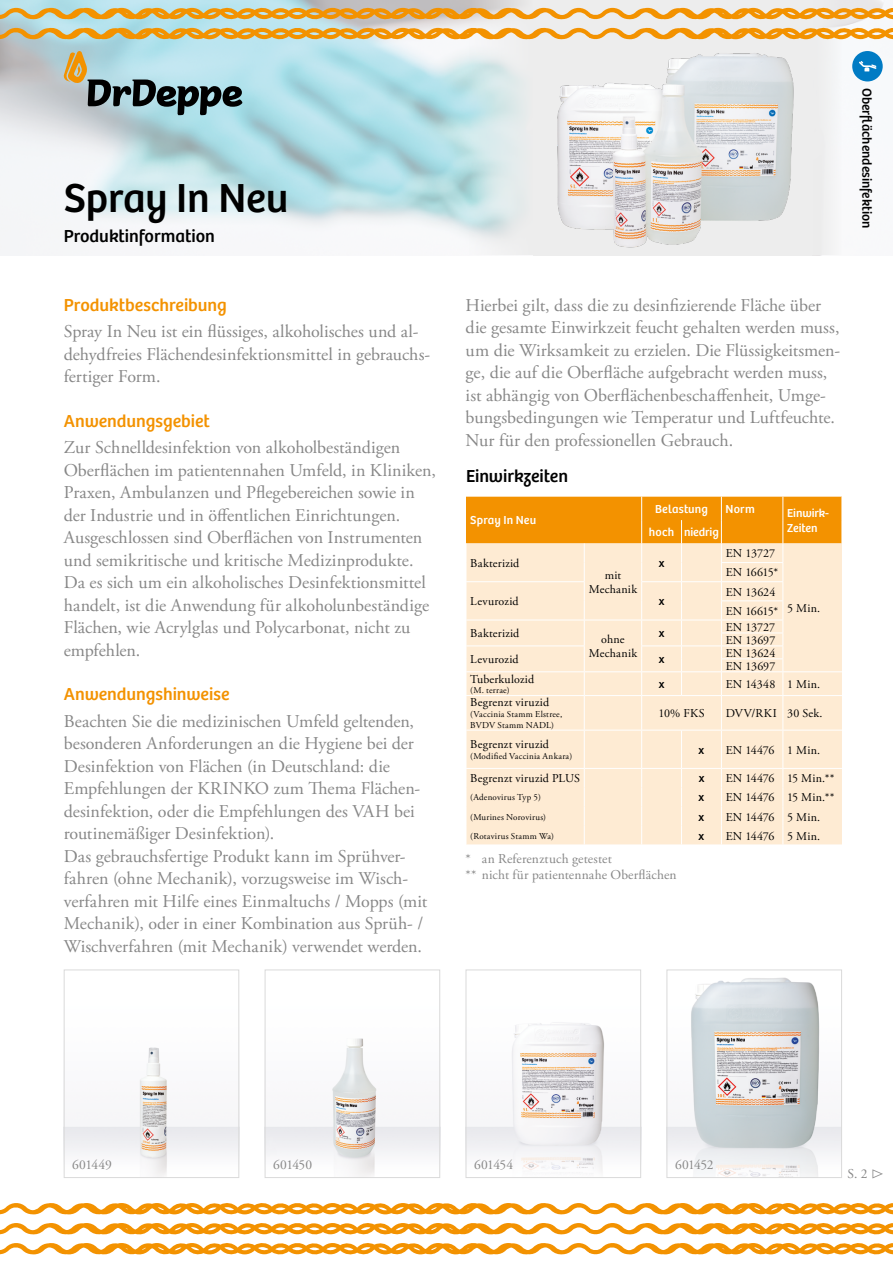
<style>
.page{position:relative;width:893px;height:1263px;background:#fff}
.page>*{position:absolute;margin:0;border:0;box-sizing:border-box;transform-origin:0 0}
.t1{font:42px "Bree";letter-spacing:-.01em;color:#000}
.t2{font:18px/22.5px "Adobe Garamond Pro";color:#878787}
.t3{font:18px "Bree";color:#f39200}
.t4{font:18px "Bree";color:#000}
.t5{font:13.5px/16.2px "Adobe Garamond Pro";letter-spacing:.005em;color:#878787}
.t6{font:13.5px "Bree";color:#000}
.t7{font:12px/14.4px "Adobe Garamond Pro";letter-spacing:.02em;color:#000;text-align:center}
.t8{font:12px/19.2px "Adobe Garamond Pro";color:#000}
.t9{font:12px/14.4px "Bree";letter-spacing:.005em;color:#fff}
.t10{font:12px "Bree";color:#000}
.t11{font:9px/10.8px "Adobe Garamond Pro";letter-spacing:.03em;color:#000}
.s1{font-family:"Zeal"}
</style>
<div class="page">
<img style="left:668px;top:977px;width:172px;height:199px">
<div style="left:666px;top:969px;width:176px;height:209px;border:1px solid #dadada"></div>
<div style="left:533px;top:0;width:279px;height:255px;background:#ededed"></div>
<img style="left:557px;top:39px;width:251px;height:209px">
<div style="left:812px;top:0;width:30px;height:255px;background:#ededed"></div>
<svg style="left:469px;top:0;width:64px;height:255px;background:#dde9ea"></svg>
<svg style="left:0;top:7px;width:893px;height:13px"></svg>
<svg style="left:0;top:26px;width:893px;height:13px"></svg>
<svg style="left:0;top:1203px;width:893px;height:12px"></svg>
<svg style="left:0;top:1223px;width:893px;height:12px"></svg>
<svg style="left:0;top:1243px;width:893px;height:11px"></svg>
<svg style="left:852px;top:51px;width:31px;height:30px"></svg>
<svg style="left:64px;top:51px;width:178px;height:64px;background:#93abac"></svg>
<img style="left:468px;top:1022px;width:171px;height:149px">
<div style="left:466px;top:969px;width:175px;height:209px;border:1px solid #dadada"></div>
<img style="left:267px;top:1038px;width:171px;height:138px">
<div style="left:265px;top:969px;width:175px;height:209px;border:1px solid #dadada"></div>
<img style="left:66px;top:1047px;width:171px;height:129px">
<div style="left:64px;top:969px;width:175px;height:209px;border:1px solid #dadada"></div>
<div style="left:467px;top:696px;width:375px;height:148px;background:#feebd3"></div>
<svg style="left:466px;top:497px;width:376px;height:198px;background:#fbd6a3"></svg>
<hr style="left:584px;top:696px;width:1px;height:34px;background:#fff">
<hr style="left:641px;top:696px;width:1px;height:34px;background:#fff">
<hr style="left:721px;top:696px;width:1px;height:34px;background:#fff">
<hr style="left:782px;top:696px;width:1px;height:34px;background:#fff">
<hr style="left:466px;top:730px;width:118px;height:1px;background:#fff">
<hr style="left:584px;top:730px;width:58px;height:1px;background:#fff">
<hr style="left:584px;top:730px;width:1px;height:38px;background:#fff">
<hr style="left:642px;top:730px;width:39px;height:1px;background:#fff">
<hr style="left:641px;top:730px;width:1px;height:38px;background:#fff">
<hr style="left:681px;top:730px;width:40px;height:1px;background:#fff">
<hr style="left:681px;top:730px;width:1px;height:38px;background:#fff">
<hr style="left:721px;top:730px;width:62px;height:1px;background:#fff">
<hr style="left:721px;top:730px;width:1px;height:38px;background:#fff">
<hr style="left:783px;top:730px;width:59px;height:1px;background:#fff">
<hr style="left:782px;top:730px;width:1px;height:38px;background:#fff">
<hr style="left:466px;top:768px;width:118px;height:1px;background:#fff">
<svg style="left:466px;top:769px;width:1px;height:75px"></svg>
<hr style="left:584px;top:768px;width:58px;height:1px;background:#fff">
<svg style="left:584px;top:769px;width:1px;height:75px"></svg>
<hr style="left:642px;top:768px;width:39px;height:1px;background:#fff">
<svg style="left:641px;top:769px;width:1px;height:75px"></svg>
<hr style="left:681px;top:768px;width:40px;height:1px;background:#fff">
<svg style="left:681px;top:769px;width:1px;height:75px"></svg>
<hr style="left:721px;top:768px;width:62px;height:1px;background:#fff">
<svg style="left:721px;top:769px;width:1px;height:75px"></svg>
<hr style="left:783px;top:768px;width:59px;height:1px;background:#fff">
<svg style="left:782px;top:769px;width:1px;height:75px"></svg>
<h1 class="t1" style="left:64px;top:166px;width:226px">Spray In Neu</h1>
<p class="t4" style="left:64px;top:222px;width:153px">Produktinformation</p>
<p class="t3" style="left:64px;top:291px;width:165px">Produktbeschreibung</p>
<p class="t2" style="left:64px;top:321px;width:368px">Spray In Neu ist ein flüssiges, alkoholisches und al&shy;dehydfreies Flächendesinfektionsmittel in gebrauchs&shy;fertiger Form.</p>
<p class="t3" style="left:64px;top:407px;width:148px">Anwendungsgebiet</p>
<p class="t2" style="left:64px;top:437px;width:374px">Zur Schnelldesinfektion von alkoholbeständigen Oberflächen im patientennahen Umfeld, in Kliniken, Praxen, Ambulanzen und Pflegebereichen sowie in der Industrie und in öffentlichen Einrichtungen.<br>Ausgeschlossen sind Oberflächen von Instrumenten und semikritische und kritische Medizinprodukte.<br>Da es sich um ein alkoholisches Desinfektionsmittel handelt, ist die Anwendung für alkoholunbeständige Flächen, wie Acrylglas und Polycarbonat, nicht zu empfehlen.</p>
<p class="t3" style="left:64px;top:680px;width:167px">Anwendungshinweise</p>
<p class="t2" style="left:64px;top:710px;width:365px">Beachten Sie die medizinischen Umfeld geltenden, besonderen Anforderungen an die Hygiene bei der Desinfektion von Flächen (in Deutschland: die Empfehlungen der KRINKO zum Thema Flächen&shy;desinfektion, oder die Empfehlungen des VAH bei routinemäßiger Desinfektion).<br>Das gebrauchsfertige Produkt kann im Sprühver&shy;fahren (ohne Mechanik), vorzugsweise im Wisch&shy;verfahren mit Hilfe eines Einmaltuchs / Mopps (mit Mechanik), oder in einer Kombination aus Sprüh- / Wischverfahren (mit Mechanik) verwendet werden.</p>
<p class="t6" style="left:877px;top:88px;width:142px;rotate:90deg">Oberflächendesinfektion</p>
<p class="t2" style="left:466px;top:294px;width:376px">Hierbei gilt, dass die zu desinfizierende Fläche über die gesamte Einwirkzeit feucht gehalten werden muss, um die Wirksamkeit zu erzielen. Die Flüssigkeitsmen&shy;ge, die auf die Oberfläche aufgebracht werden muss, ist abhängig von Oberflächenbeschaffenheit, Umge&shy;bungsbedingungen wie Temperatur und Luftfeuchte.<br>Nur für den professionellen Gebrauch.</p>
<p class="t4" style="left:466px;top:462px;width:104px">Einwirkzeiten</p>
<p class="t9" style="left:470px;top:512px;width:67px">Spray In Neu</p>
<p class="t9" style="left:655px;top:501px;width:54px">Belastung</p>
<p class="t9" style="left:726px;top:501px;width:31px">Norm</p>
<p class="t9" style="left:787px;top:505px;width:44px">Einwirk-<br>Zeiten</p>
<p class="t9" style="left:649px;top:524px;width:71px">hoch niedrig</p>
<p class="t7" style="left:726px;top:547px;width:51px">EN 13727</p>
<p class="t7" style="left:470px;top:556px;width:51px">Bakterizid</p>
<p class="t10" style="left:659px;top:554px;width:7px">x</p>
<p class="t7" style="left:726px;top:566px;width:54px">EN 16615*</p>
<p class="t7" style="left:589px;top:568px;width:50px">mit<br>Mechanik</p>
<p class="t7" style="left:470px;top:595px;width:50px">Levurozid</p>
<p class="t10" style="left:659px;top:592px;width:7px">x</p>
<p class="t8" style="left:726px;top:583px;width:54px">EN 13624<br>EN 16615*</p>
<p class="t7" style="left:470px;top:627px;width:51px">Bakterizid</p>
<p class="t7" style="left:589px;top:632px;width:50px">ohne<br>Mechanik</p>
<p class="t7" style="left:787px;top:601px;width:34px">5 Min.</p>
<p class="t10" style="left:659px;top:624px;width:7px">x</p>
<p class="t8" style="left:726px;top:621px;width:51px;line-height:12.9px">EN 13727<br>EN 13697</p>
<p class="t7" style="left:470px;top:653px;width:50px">Levurozid</p>
<p class="t10" style="left:659px;top:650px;width:7px">x</p>
<p class="t7" style="left:726px;top:647px;width:51px;line-height:12.9px;text-align:left">EN 13624<br>EN 13697</p>
<p class="t7" style="left:470px;top:672px;width:65px">Tuberkulozid</p>
<p class="t11" style="left:470px;top:685px;width:41px">(M. terrae)</p>
<p class="t10" style="left:659px;top:675px;width:7px">x</p>
<p class="t7" style="left:726px;top:677px;width:96px">EN 14348 1 Min.</p>
<p class="t7" style="left:470px;top:696px;width:80px">Begrenzt viruzid</p>
<p class="t11" style="left:470px;top:709px;width:94px">(Vaccinia Stamm Elstree,<br>BVDV Stamm NADL)</p>
<p class="t7" style="left:658px;top:707px;width:48px">10% FKS</p>
<p class="t7" style="left:726px;top:707px;width:98px">DVV/RKI 30 Sek.</p>
<p class="t7" style="left:470px;top:738px;width:80px">Begrenzt viruzid</p>
<p class="t11" style="left:470px;top:751px;width:103px">(Modified Vaccinia Ankara)</p>
<p class="t10" style="left:699px;top:740px;width:7px">x</p>
<p class="t7" style="left:726px;top:743px;width:96px">EN 14476 1 Min.</p>
<p class="t7" style="left:470px;top:772px;width:111px">Begrenzt viruzid PLUS</p>
<p class="t10" style="left:699px;top:769px;width:7px">x</p>
<p class="t8" style="left:726px;top:769px;width:110px">EN 14476 15 Min.**</p>
<p class="t11" style="left:470px;top:792px;width:72px">(Adenovirus Typ 5)</p>
<p class="t10" style="left:699px;top:788px;width:7px">x</p>
<p class="t8" style="left:726px;top:788px;width:110px">EN 14476 15 Min.**</p>
<p class="t11" style="left:470px;top:811px;width:77px">(Murines Norovirus)</p>
<p class="t10" style="left:699px;top:807px;width:7px">x</p>
<p class="t7" style="left:726px;top:810px;width:96px">EN 14476 5 Min.</p>
<p class="t11" style="left:470px;top:831px;width:85px">(Rotavirus Stamm Wa)</p>
<p class="t10" style="left:699px;top:826px;width:7px">x</p>
<p class="t7" style="left:726px;top:829px;width:96px">EN 14476 5 Min.</p>
<p class="t5" style="left:466px;top:851px;width:212px">* an Referenztuch getestet<br>** nicht für patientennahe Oberflächen</p>
<p class="t5" style="left:72px;top:1157px;width:41px">601449</p>
<p class="t5" style="left:273px;top:1157px;width:40px">601450</p>
<p class="t5" style="left:474px;top:1157px;width:41px">601454</p>
<p class="t5" style="left:675px;top:1157px;width:40px">601452</p>
<p class="t5" style="left:847px;top:1166px;width:39px">S. 2 <span class="s1">s</span></p>
</div>
